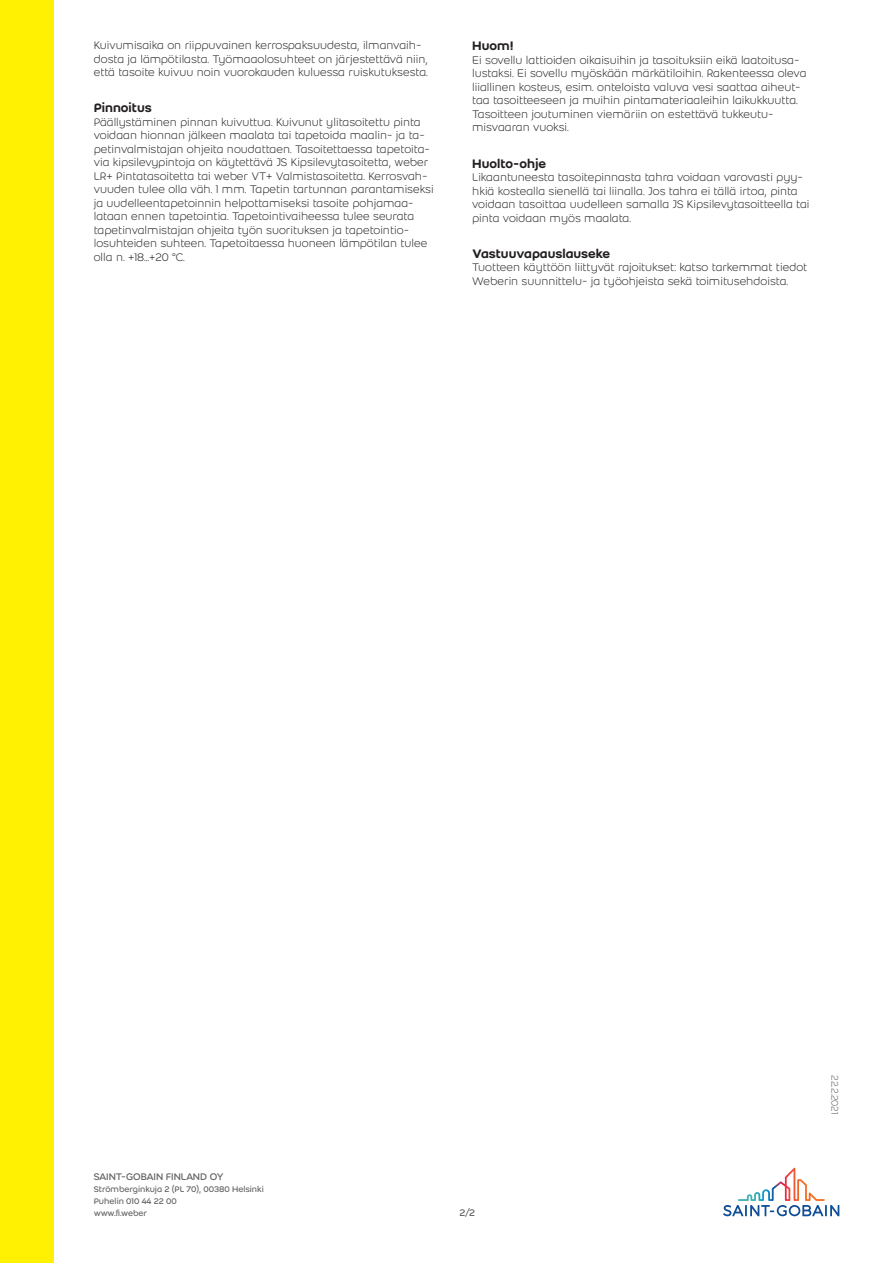
<style>
.page{position:relative;width:893px;height:1263px;background:#fff}
.page>*{position:absolute;margin:0;border:0;box-sizing:border-box;transform-origin:0 0}
.Second_header{font:500 13.5px "Weber";color:#231f20}
.Body_text{font:300 12px/13.5px "Weber";color:#231f20}
.t1{font:10.5px "Weber";letter-spacing:-.02em;color:#636366}
.Last_modification_da{font:300 10.5px "Weber";letter-spacing:-.015em;color:#636366}
.t2{font:9px/12px "Weber";color:#636366}
</style>
<div class="page">
<div style="left:0;top:0;width:54px;height:1263px;background:#fff101"></div>
<svg style="left:723px;top:1168px;width:116px;height:48px"></svg>
<p class="Body_text" style="left:94px;top:38px;width:336px">Kuivumisaika on riippuvainen kerrospaksuudesta, ilmanvaih&shy;dosta ja lämpötilasta. Työmaaolosuhteet on järjestettävä niin, että tasoite kuivuu noin vuorokauden kuluessa ruiskutuksesta.</p>
<p class="Second_header" style="left:94px;top:98px;width:59px">Pinnoitus</p>
<p class="Body_text" style="left:94px;top:115px;width:341px">Päällystäminen pinnan kuivuttua. Kuivunut ylitasoitettu pinta voidaan hionnan jälkeen maalata tai tapetoida maalin- ja ta&shy;petinvalmistajan ohjeita noudattaen. Tasoitettaessa tapetoita&shy;via kipsilevypintoja on käytettävä JS Kipsilevytasoitetta, weber LR+ Pintatasoitetta tai weber VT+ Valmistasoitetta. Kerrosvah&shy;vuuden tulee olla väh. 1 mm. Tapetin tartunnan parantamiseksi ja uudelleentapetoinnin helpottamiseksi tasoite pohjamaa&shy;lataan ennen tapetointia. Tapetointivaiheessa tulee seurata tapetinvalmistajan ohjeita työn suorituksen ja tapetointio&shy;losuhteiden suhteen. Tapetoitaessa huoneen lämpötilan tulee olla n. +18...+20 °C.</p>
<p class="Second_header" style="left:472px;top:36px;width:43px">Huom!</p>
<p class="Body_text" style="left:472px;top:53px;width:336px">Ei sovellu lattioiden oikaisuihin ja tasoituksiin eikä laatoitusa&shy;lustaksi. Ei sovellu myöskään märkätiloihin. Rakenteessa oleva liiallinen kosteus, esim. onteloista valuva vesi saattaa aiheut&shy;taa tasoitteeseen ja muihin pintamateriaaleihin laikukkuutta.<br>Tasoitteen joutuminen viemäriin on estettävä tukkeutu&shy;misvaaran vuoksi.</p>
<p class="Second_header" style="left:472px;top:153px;width:76px">Huolto-ohje</p>
<p class="Body_text" style="left:472px;top:170px;width:339px">Likaantuneesta tasoitepinnasta tahra voidaan varovasti pyy&shy;hkiä kostealla sienellä tai liinalla. Jos tahra ei tällä irtoa, pinta voidaan tasoittaa uudelleen samalla JS Kipsilevytasoitteella tai pinta voidaan myös maalata.</p>
<p class="Second_header" style="left:472px;top:244px;width:140px">Vastuuvapauslauseke</p>
<p class="Body_text" style="left:472px;top:260px;width:337px">Tuotteen käyttöön liittyvät rajoitukset: katso tarkemmat tiedot<br>Weberin suunnittelu- ja työohjeista sekä toimitusehdoista.</p>
<p class="t1" style="left:94px;top:1169px;width:131px">SAINT-GOBAIN FINLAND OY</p>
<p class="t2" style="left:94px;top:1183px;width:172px">Strömberginkuja 2 (PL 70), 00380 Helsinki<br>Puhelin 010 44 22 00<br>www.fi.weber</p>
<p class="t1" style="left:459px;top:1205px;width:17px">2/2</p>
<p class="Last_modification_da" style="left:842px;top:1075px;width:40px;rotate:90deg">22.2.2021</p>
</div>
